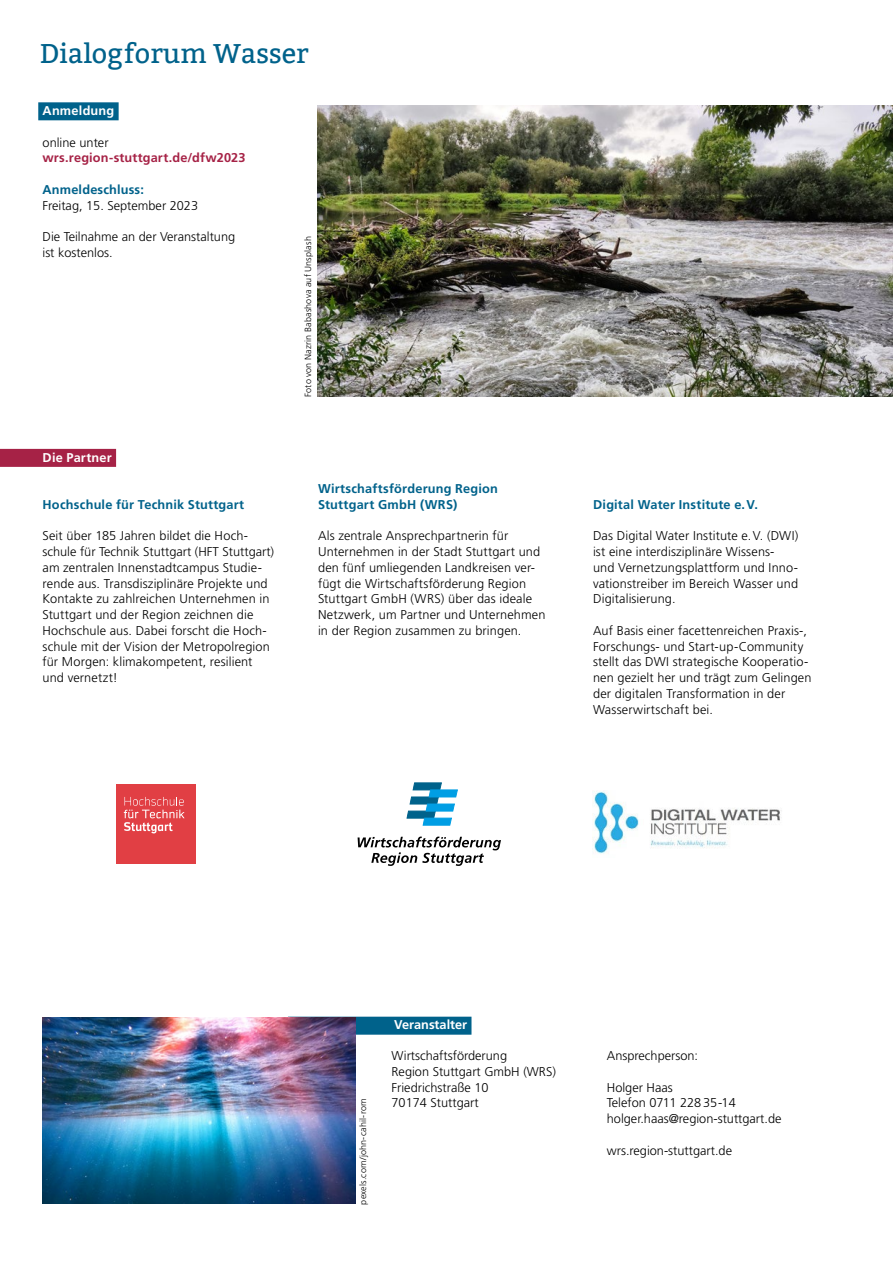
<style>
.page{position:relative;width:893px;height:1263px;background:#fff}
.page>*{position:absolute;margin:0;border:0;box-sizing:border-box;transform-origin:0 0}
.t1{font:27px "Bitter";color:#00628b}
.t2{font:300 12.75px/15.8px "Frutiger LT Pro";letter-spacing:.005em;color:#000}
.t3{font:700 12.75px/15.8px "Frutiger LT Pro";letter-spacing:.015em;color:#00628b}
.t4{font:700 12.75px "Frutiger LT Pro";letter-spacing:.015em;color:#fff}
.t5{font:700 12.75px "Frutiger LT Pro";letter-spacing:.01em;color:#a62246}
.t6{font:300 9px "Frutiger LT Pro";letter-spacing:.02em;color:#000}
</style>
<div class="page">
<img style="left:317px;top:106px;width:576px;height:290px">
<div style="left:288px;top:1017px;width:183px;height:18px;background:#00628b"></div>
<img style="left:43px;top:1017px;width:313px;height:187px">
<div style="left:0;top:449px;width:116px;height:18px;background:#a62246"></div>
<img style="left:592px;top:791px;width:190px;height:63px">
<svg style="left:407px;top:783px;width:50px;height:42px"></svg>
<svg style="left:358px;top:836px;width:143px;height:30px"></svg>
<div style="left:38px;top:102px;width:81px;height:18px;background:#00628b"></div>
<div style="left:116px;top:784px;width:80px;height:80px;background:#e13f44"></div>
<svg style="left:124px;top:797px;width:61px;height:36px"></svg>
<h1 class="t1" style="left:39px;top:41px;width:271px">Dialogforum Wasser</h1>
<p class="t4" style="left:43px;top:104px;width:73px">Anmeldung</p>
<p class="t2" style="left:43px;top:135px;width:68px">online unter</p>
<p class="t5" style="left:43px;top:151px;width:205px">wrs.region-stuttgart.de/dfw2023</p>
<p class="t3" style="left:43px;top:182px;width:103px">Anmeldeschluss:</p>
<p class="t2" style="left:43px;top:198px;width:157px">Freitag, 15. September 2023</p>
<p class="t2" style="left:43px;top:229px;width:194px">Die Teilnahme an der Veranstaltung ist kostenlos.</p>
<p class="t4" style="left:43px;top:450px;width:71px">Die Partner</p>
<p class="t3" style="left:43px;top:497px;width:203px">Hochschule für Technik Stuttgart</p>
<p class="t2" style="left:43px;top:528px;width:233px">Seit über 185 Jahren bildet die Hoch&shy;schule für Technik Stuttgart (HFT Stuttgart) am zentralen Innenstadtcampus Studie&shy;rende aus. Transdisziplinäre Projekte und Kontakte zu zahlreichen Unternehmen in Stuttgart und der Region zeichnen die Hochschule aus. Dabei forscht die Hoch&shy;schule mit der Vision der Metropolregion für Morgen: klimakompetent, resilient und vernetzt!</p>
<p class="t6" style="left:304px;top:397px;width:162px;rotate:-90deg">Foto von Nazrin Babashova auf Unsplash</p>
<p class="t3" style="left:318px;top:481px;width:182px">Wirtschaftsförderung Region<br>Stuttgart GmbH (WRS)</p>
<p class="t2" style="left:318px;top:528px;width:229px">Als zentrale Ansprechpartnerin für Unternehmen in der Stadt Stuttgart und den fünf umliegenden Landkreisen ver&shy;fügt die Wirtschaftsförderung Region Stuttgart GmbH (WRS) über das ideale Netzwerk, um Partner und Unternehmen in der Region zusammen zu bringen.</p>
<p class="t3" style="left:593px;top:497px;width:167px">Digital Water Institute e.V.</p>
<p class="t2" style="left:593px;top:528px;width:207px">Das Digital Water Institute e.V. (DWI) ist eine interdisziplinäre Wissens&shy;und Vernetzungsplattform und Inno&shy;vationstreiber im Bereich Wasser und Digitalisierung.</p>
<p class="t2" style="left:593px;top:623px;width:220px">Auf Basis einer facettenreichen Praxis-, Forschungs- und Start-up-Community stellt das DWI strategische Kooperatio&shy;nen gezielt her und trägt zum Gelingen der digitalen Transformation in der Wasserwirtschaft bei.</p>
<p class="t6" style="left:358px;top:1205px;width:108px;rotate:-90deg">pexels.com/john-cahil-rom</p>
<p class="t4" style="left:394px;top:1018px;width:74px">Veranstalter</p>
<p class="t2" style="left:392px;top:1048px;width:166px">Wirtschaftsförderung<br>Region Stuttgart GmbH (WRS)<br>Friedrichstraße 10<br>70174 Stuttgart</p>
<p class="t2" style="left:607px;top:1048px;width:93px">Ansprechperson:</p>
<p class="t2" style="left:607px;top:1080px;width:176px">Holger Haas<br>Telefon 0711 228 35-14 holger.haas@region-stuttgart.de</p>
<p class="t2" style="left:607px;top:1143px;width:127px">wrs.region-stuttgart.de</p>
</div>
